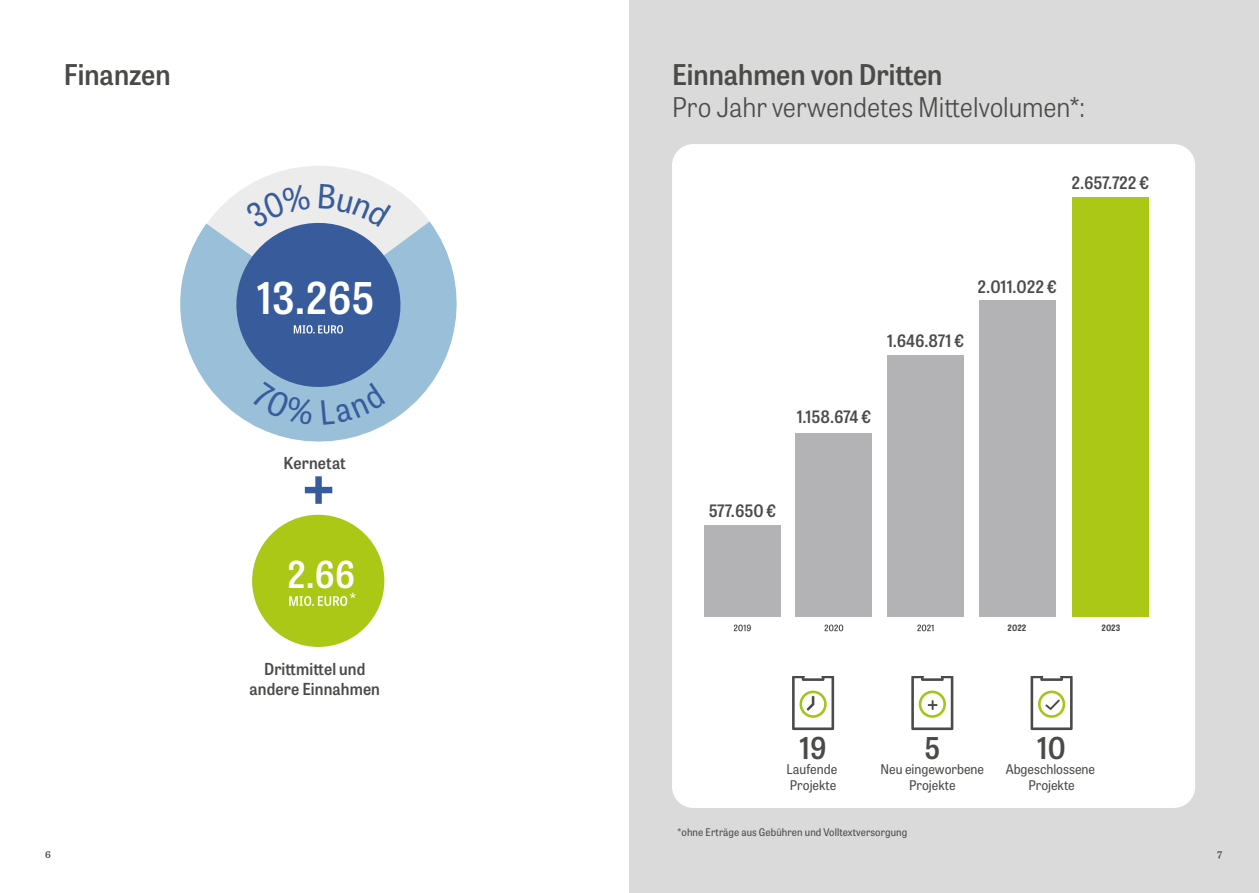
<style>
.page{position:relative;width:1259px;height:893px;background:#fff}
.page>*{position:absolute;margin:0;border:0;box-sizing:border-box;transform-origin:0 0}
.t1{font:600 43.65px "Tablet Gothic Narrow";color:#fff}
.t2{font:600 36.9px "Tablet Gothic Narrow";color:#fff}
.t3{font:600 30px "Tablet Gothic Narrow";color:#4a4a49}
.Headlines_H1_Headline_grau_ZDF{font:600 28.5px "Tablet Gothic Narrow";color:#4a4a49}
.Headlines_H1_Subhead_ZDF_grau{font:300 27px "Tablet Gothic Narrow";letter-spacing:-.005em;color:#4a4a49}
.t4{font:300 18px "Tablet Gothic Narrow";color:#fff}
.t5{font:600 17.1px "Tablet Gothic Narrow";letter-spacing:-.005em;color:#4b4b4d}
.Copy_p_Beschriftung_Grafik_ZDF_1{font:600 16.5px "Tablet Gothic Narrow";letter-spacing:.01em;color:#4a4a49}
.t6{font:13.35px/16px "Tablet Gothic Narrow";color:#4a4a49;text-align:center}
.Copy_Schrift_in_Grafik_grau{font:10.5px "Tablet Gothic Narrow";letter-spacing:.01em;color:#4a4a49}
.t7{font:600 10.5px "Abril Text";color:#4a4a49}
.t8{font:700 8.7px "Tablet Gothic Narrow";letter-spacing:-.005em;color:#4b4b4d}
</style>
<div class="page">
<svg style="left:305px;top:476px;width:27px;height:28px"></svg>
<svg style="left:180px;top:222px;width:277px;height:220px"></svg>
<div style="left:252px;top:515px;width:132px;height:132px;background:#aac815;border-radius:50%"></div>
<svg style="left:289px;top:596px;width:58px;height:10px"></svg>
<div style="left:629px;top:0;width:630px;height:893px;background:#dadada"></div>
<div style="left:672px;top:144px;width:523px;height:664px;background:#fff;border-radius:21px"></div>
<svg style="left:824px;top:624px;width:19px;height:7px"></svg>
<div style="left:796px;top:433px;width:76px;height:184px;background:#b3b3b5"></div>
<svg style="left:733px;top:624px;width:18px;height:7px"></svg>
<div style="left:704px;top:525px;width:76px;height:92px;background:#b3b3b5"></div>
<svg style="left:917px;top:624px;width:16px;height:7px"></svg>
<div style="left:887px;top:356px;width:76px;height:261px;background:#b3b3b5"></div>
<div style="left:979px;top:300px;width:76px;height:317px;background:#b3b3b5"></div>
<div style="left:1072px;top:197px;width:77px;height:420px;background:#aac815"></div>
<svg style="left:792px;top:676px;width:42px;height:54px"></svg>
<svg style="left:1030px;top:676px;width:42px;height:54px"></svg>
<svg style="left:911px;top:676px;width:42px;height:54px"></svg>
<svg style="left:207px;top:166px;width:223px;height:271px"></svg>
<h1 class="Headlines_H1_Headline_grau_ZDF" style="left:64px;top:55px;width:108px">Finanzen</h1>
<p class="t1" style="left:257px;top:268px;width:119px">13.265</p>
<p class="t1" style="left:296px;top:280px;width:119px">13.265</p>
<p class="Copy_p_Beschriftung_Grafik_ZDF_1" style="left:284px;top:452px;width:64px">Kernetat</p>
<p class="t2" style="left:287px;top:549px;width:70px">2.66</p>
<p class="t2" style="left:326px;top:560px;width:70px">2.66</p>
<h3 class="t4" style="left:349px;top:587px;width:8px">*</h3>
<p class="Copy_p_Beschriftung_Grafik_ZDF_1" style="left:264px;top:657px;width:103px">Drittmittel und</p>
<p class="Copy_p_Beschriftung_Grafik_ZDF_1" style="left:249px;top:677px;width:132px">andere Einnahmen</p>
<h1 class="Headlines_H1_Headline_grau_ZDF" style="left:672px;top:55px;width:272px">Einnahmen von Dritten</h1>
<h1 class="Headlines_H1_Subhead_ZDF_grau" style="left:672px;top:89px;width:414px">Pro Jahr verwendetes Mittelvolumen*:</h1>
<p class="t5" style="left:1071px;top:171px;width:79px">2.657.722 €</p>
<p class="t5" style="left:977px;top:275px;width:80px">2.011.022 €</p>
<p class="t5" style="left:887px;top:329px;width:78px">1.646.871 €</p>
<p class="t5" style="left:797px;top:405px;width:76px">1.158.674 €</p>
<p class="t5" style="left:708px;top:499px;width:69px">577.650 €</p>
<p class="t3" style="left:799px;top:727px;width:29px">19</p>
<p class="t6" style="left:786px;top:761px;width:52px;text-align:left">Laufende<br>Projekte</p>
<p class="t8" style="left:1007px;top:622px;width:20px">2022</p>
<p class="t8" style="left:1101px;top:622px;width:20px">2023</p>
<p class="t3" style="left:924px;top:727px;width:17px">5</p>
<p class="t6" style="left:880px;top:761px;width:105px">Neu eingeworbene<br>Projekte</p>
<p class="t3" style="left:1037px;top:727px;width:30px">10</p>
<p class="t6" style="left:1005px;top:761px;width:91px">Abgeschlossene<br>Projekte</p>
<h2 class="Copy_Schrift_in_Grafik_grau" style="left:677px;top:824px;width:231px">*ohne Erträge aus Gebühren und Volltextversorgung</h2>
<p class="t7" style="left:45px;top:846px;width:7px">6</p>
<p class="t7" style="left:1217px;top:846px;width:7px">7</p>
</div>
